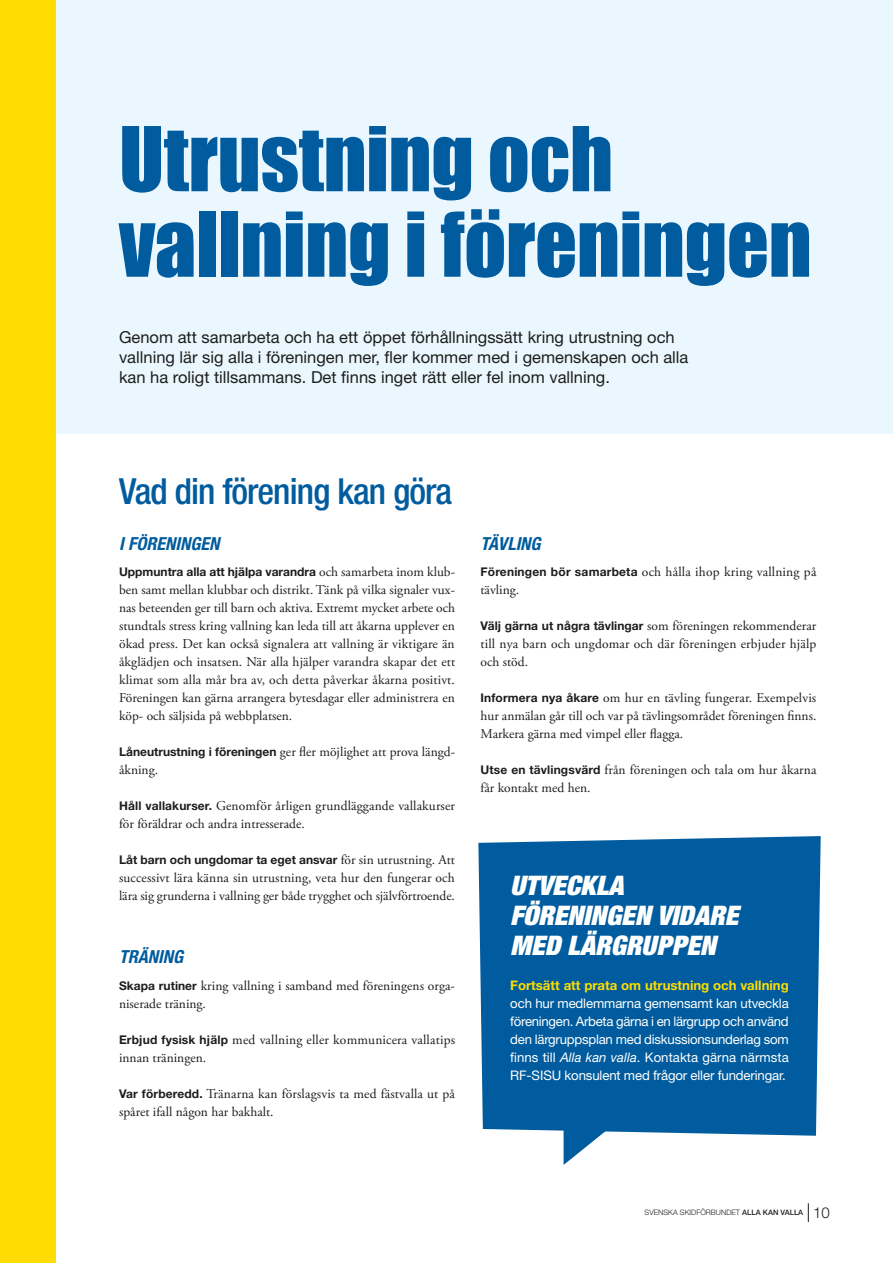
<style>
.page{position:relative;width:893px;height:1263px;background:#fff}
.page>*{position:absolute;margin:0;border:0;box-sizing:border-box;transform-origin:0 0}
.t1{font:82.5px/85.5px "Impact";letter-spacing:-.005em;color:#005c9e}
.t2{font:500 condensed 36px "Helvetica Neue LT Std";letter-spacing:-.025em;color:#005c9e}
.t3{font:italic 900 condensed 27px/30px "Helvetica Neue LT Std";color:#fff}
.t4{font:italic 700 condensed 18px "Helvetica Neue LT Std";color:#005c9e}
.t5{font:16.5px/19.8px "Helvetica Neue LT Std";color:#1d1d1b}
.t6{font:13.5px/18px "Adobe Garamond Pro";color:#1d1d1b}
.t7{font:13.2px/18px "Helvetica Neue LT Std";letter-spacing:-.01em;color:#fff;text-align:justify}
.t8{font:700 13.2px "Helvetica Neue LT Std";color:#fd0}
.t9{font:700 12px "Helvetica Neue LT Std";color:#1d1d1b}
.t10{font:300 7.5px "Helvetica Neue LT Std";color:#1d1d1b}
.s1{font-family:"Adobe Garamond Pro";font-weight:400;font-size:13.5px}
.s2{font-family:"Helvetica Neue LT Std";font-weight:700;font-size:12px}
.s3{font-style:italic}
.s4{font-weight:500}
.s5{font-size:15px}
</style>
<div class="page">
<svg style="left:808px;top:1203px;width:1px;height:19px"></svg>
<div style="left:53px;top:0;width:840px;height:433px;background:#ebf7fe"></div>
<div style="left:0;top:0;width:55px;height:1263px;background:#fd0"></div>
<div style="left:478px;top:836px;width:343px;height:300px;background:#005c9e"></div>
<svg style="left:564px;top:1117px;width:59px;height:48px"></svg>
<h1 class="t1" style="left:119px;top:114px;width:694px">Utrustning och vallning i föreningen</h1>
<p class="t5" style="left:119px;top:327px;width:571px">Genom att samarbeta och ha ett öppet förhållningssätt kring utrustning och vallning lär sig alla i föreningen mer, fler kommer med i gemenskapen och alla kan ha roligt tillsammans. Det finns inget rätt eller fel inom vallning.</p>
<h2 class="t2" style="left:119px;top:469px;width:335px">Vad din förening kan göra</h2>
<h3 class="t4" style="left:119px;top:533px;width:102px">I FÖRENINGEN</h3>
<p class="t9" style="left:119px;top:564px;width:337px">Uppmuntra alla att hjälpa varandra <span class="s1">och samarbeta inom klub-</span></p>
<p class="t6" style="left:119px;top:581px;width:338px;text-align:justify">ben samt mellan klubbar och distrikt. Tänk på vilka signaler vux&shy;nas beteenden ger till barn och aktiva. Extremt mycket arbete och stundtals stress kring vallning kan leda till att åkarna upplever en ökad press. Det kan också signalera att vallning är viktigare än åkglädjen och insatsen. När alla hjälper varandra skapar det ett klimat som alla mår bra av, och detta påverkar åkarna positivt.<br>Föreningen kan gärna arrangera bytesdagar eller administrera en köp- och säljsida på webbplatsen.</p>
<p class="t6" style="left:119px;top:743px;width:337px"><span class="s2">Låneutrustning i föreningen</span> ger fler möjlighet att prova längd&shy;åkning.</p>
<p class="t6" style="left:119px;top:797px;width:337px"><span class="s2">Håll vallakurser.</span> Genomför årligen grundläggande vallakurser för föräldrar och andra intresserade.</p>
<p class="t9" style="left:119px;top:852px;width:337px">Låt barn och ungdomar ta eget ansvar <span class="s1">för sin utrustning. Att</span></p>
<p class="t6" style="left:119px;top:869px;width:337px">successivt lära känna sin utrustning, veta hur den fungerar och lära sig grunderna i vallning ger både trygghet och självförtroende.</p>
<h3 class="t4" style="left:119px;top:945px;width:65px">TRÄNING</h3>
<p class="t6" style="left:119px;top:977px;width:337px"><span class="s2">Skapa rutiner</span> kring vallning i samband med föreningens orga&shy;niserade träning.</p>
<p class="t6" style="left:119px;top:1031px;width:337px"><span class="s2">Erbjud fysisk hjälp</span> med vallning eller kommunicera vallatips innan träningen.</p>
<p class="t6" style="left:119px;top:1085px;width:337px"><span class="s2">Var förberedd.</span> Tränarna kan förslagsvis ta med fästvalla ut på spåret ifall någon har bakhalt.</p>
<h3 class="t4" style="left:480px;top:533px;width:62px">TÄVLING</h3>
<p class="t6" style="left:480px;top:563px;width:337px"><span class="s2">Föreningen bör samarbeta</span> och hålla ihop kring vallning på tävling.</p>
<p class="t6" style="left:480px;top:617px;width:337px;text-align:justify"><span class="s2">Välj gärna ut några tävlingar</span> som föreningen rekommenderar till nya barn och ungdomar och där föreningen erbjuder hjälp och stöd.</p>
<p class="t6" style="left:480px;top:689px;width:337px;text-align:justify"><span class="s2">Informera nya åkare</span> om hur en tävling fungerar. Exempelvis hur anmälan går till och var på tävlingsområdet föreningen finns.<br>Markera gärna med vimpel eller flagga.</p>
<p class="t6" style="left:480px;top:761px;width:338px"><span class="s2">Utse en tävlingsvärd</span> från föreningen och tala om hur åkarna får kontakt med hen.</p>
<h3 class="t3" style="left:510px;top:870px;width:229px">UTVECKLA<br>FÖRENINGEN VIDARE<br>MED LÄRGRUPPEN</h3>
<p class="t8" style="left:510px;top:977px;width:280px">Fortsätt att prata om utrustning och vallning</p>
<p class="t7" style="left:510px;top:994px;width:280px">och hur medlemmarna gemensamt kan utveckla föreningen. Arbeta gärna i en lärgrupp och använd den lärgruppsplan med diskussionsunderlag som finns till <span class="s3">Alla kan valla</span>. Kontakta gärna närmsta RF-SISU konsulent med frågor eller funderingar.</p>
<p class="t10" style="left:645px;top:1208px;width:187px">SVENSKA SKIDFÖRBUNDET <span class="s4">ALLA KAN VALLA</span> <span class="s5">10</span></p>
</div>
